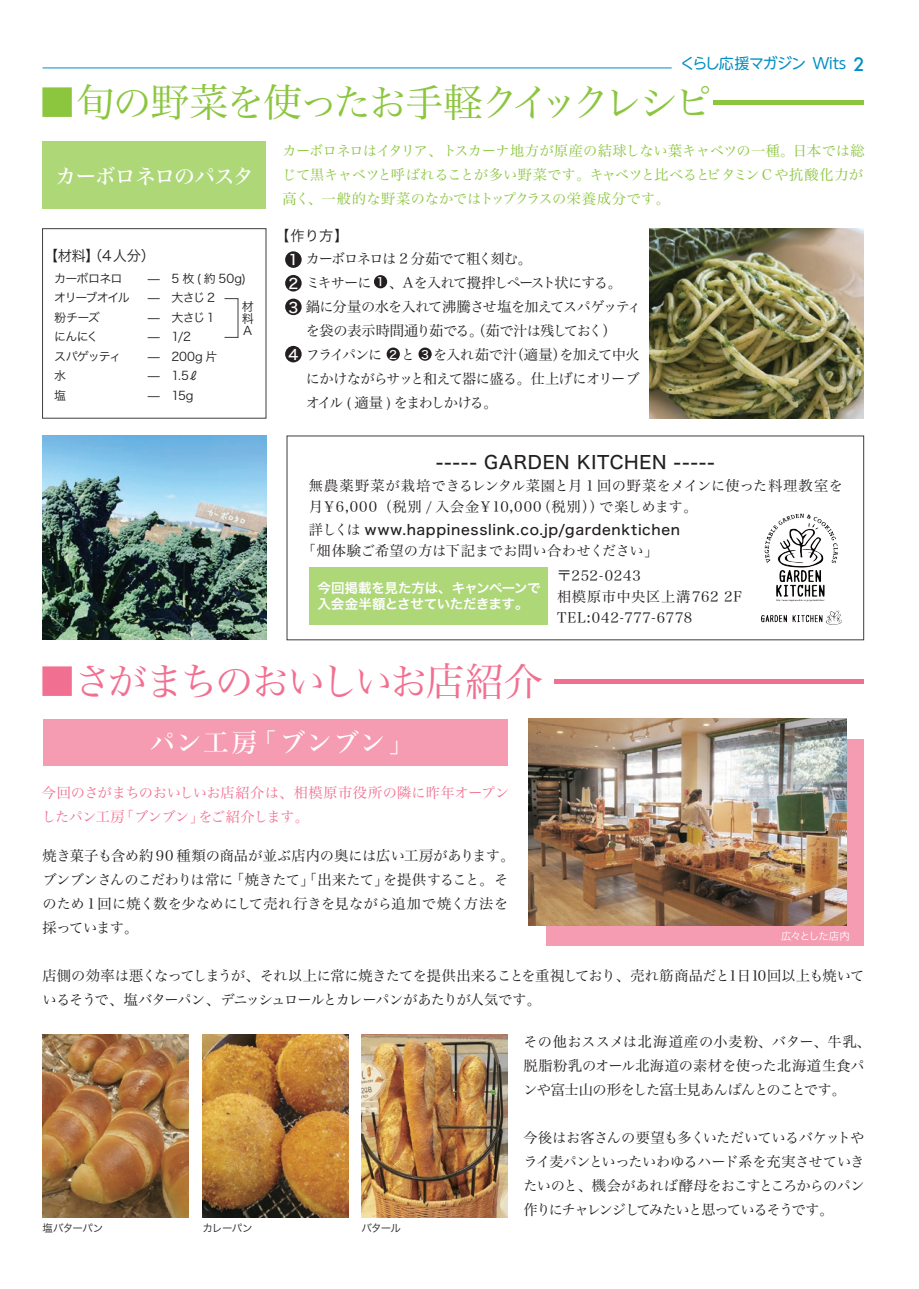
<style>
.page{position:relative;width:919px;height:1289px;background:#fff}
.page>*{position:absolute;margin:0;border:0;box-sizing:border-box;transform-origin:0 0}
.t1{font:39px "Hira Min Std N W3";letter-spacing:-.08em;color:#8bc63e}
.t2{font:39px "Hira Min Std N W3";letter-spacing:-.09em;color:#f17091}
.t3{font:25.5px "Hira Min Std N W5";letter-spacing:.045em;color:#fff}
.t4{font:20.85px "Hira Min Std N W5";letter-spacing:-.055em;color:#fff}
.t5{font:18px "Hira Kaku Pro N W5";letter-spacing:.035em;color:#231f20}
.t6{font:15px "UD Shin M Go Pro";letter-spacing:-.04em;color:#0090c4}
.t7{font:14.25px/24px "Hira Min Std N W3";letter-spacing:-.035em;color:#231f20}
.t8{font:14.25px/24px "Hira Min Std N W3";letter-spacing:-.065em;color:#231f20}
.t9{font:14.25px/24px "Hira Min Std N W3";letter-spacing:.01em;color:#8bc63e;text-align:justify}
.t10{font:14.25px/24px "Hira Min Std N W3";letter-spacing:-.015em;color:#231f20}
.t11{font:14.25px/21px "Hira Min Std N W3";letter-spacing:.035em;color:#231f20}
.t12{font:14.25px/24px "Hira Min Std N W3";letter-spacing:-.02em;color:#f17091}
.t13{font:14.25px "Hira Kaku Pro N W5";letter-spacing:.045em;color:#231f20}
.t14{font:14.25px/25.5px "Hira Min Std N W3";letter-spacing:.02em;color:#231f20}
.t15{font:14.25px/21px "Hira Min Std N W3";letter-spacing:.05em;color:#231f20}
.t16{font:14.25px "Hira Kaku Pro N W3";letter-spacing:-.005em;color:#231f20}
.t17{font:14.25px/23.7px "Hira Kaku Pro N W5";color:#fff}
.t18{font:13.5px/16.5px "Hira Kaku Pro N W6";letter-spacing:-.03em;color:#fff}
.t19{font:12px/19.5px "Hira Kaku Pro N W3";letter-spacing:-.015em;color:#231f20}
.t20{font:12px/19.5px "Hira Kaku Pro N W3";letter-spacing:-.065em;color:#231f20}
.t21{font:11.4px "Hira Kaku Pro N W5";color:#fff}
.t22{font:10.5px "Hira Kaku Pro N W3";letter-spacing:-.07em;color:#231f20}
.t23{font:10.5px "Hira Kaku Pro N W3";letter-spacing:-.085em;color:#fff}
.s1{font-family:"Futura";font-weight:500;font-size:18px}
.s2{font-family:"Hira Min Std N W3"}
</style>
<div class="page">
<div style="left:546px;top:739px;width:317px;height:206px;background:#f59bb2"></div>
<hr style="left:712px;top:100px;width:151px;height:4px;background:#8bc63e">
<hr style="left:554px;top:679px;width:309px;height:4px;background:#f17091">
<hr style="left:43px;top:68px;width:628px;height:1px;background:#0090c4">
<div style="left:43px;top:718px;width:464px;height:47px;background:#f59bb2"></div>
<div style="left:43px;top:141px;width:223px;height:67px;background:#aed778"></div>
<svg style="left:795px;top:513px;width:9px;height:5px"></svg>
<img style="left:43px;top:436px;width:223px;height:204px">
<img style="left:649px;top:229px;width:214px;height:189px">
<img style="left:529px;top:718px;width:317px;height:207px">
<img style="left:43px;top:1034px;width:146px;height:183px">
<img style="left:202px;top:1034px;width:146px;height:183px">
<div style="left:309px;top:567px;width:238px;height:57px;background:#aed778"></div>
<div style="left:285px;top:251px;width:16px;height:17px;background:#231f20;border-radius:50%"></div>
<div style="left:374px;top:275px;width:13px;height:13px;background:#231f20;border-radius:50%"></div>
<div style="left:285px;top:275px;width:16px;height:16px;background:#231f20;border-radius:50%"></div>
<div style="left:386px;top:347px;width:14px;height:14px;background:#231f20;border-radius:50%"></div>
<div style="left:285px;top:298px;width:16px;height:17px;background:#231f20;border-radius:50%"></div>
<div style="left:418px;top:347px;width:13px;height:14px;background:#231f20;border-radius:50%"></div>
<div style="left:285px;top:346px;width:16px;height:16px;background:#231f20;border-radius:50%"></div>
<div style="left:42px;top:228px;width:224px;height:190px;border:1px solid #3e3e3f"></div>
<img style="left:361px;top:1034px;width:146px;height:183px">
<p class="t6" style="left:680px;top:51px;width:186px">くらし応援マガジン Wits <span class="s1">2</span></p>
<h1 class="t1" style="left:38px;top:75px;width:676px">■旬の野菜を使ったお手軽クイックレシピ</h1>
<h3 class="t4" style="left:55px;top:161px;width:200px">カーボロネロのパスタ</h3>
<p class="t9" style="left:282px;top:138px;width:583px">カーボロネロはイタリア、トスカーナ地方が原産の結球しない葉キャベツの一種。日本では総じて黒キャベツと呼ばれることが多い野菜です。キャベツと比べるとビタミンC や抗酸化力が高く、一般的な野菜のなかではトップクラスの栄養成分です。</p>
<p class="t16" style="left:44px;top:243px;width:113px">【材料】（4人分）</p>
<p class="t20" style="left:54px;top:267px;width:77px">カーボロネロオリーブオイル粉チーズ<br>にんにく<br>スパゲッティ水<br>塩</p>
<p class="t19" style="left:148px;top:267px;width:100px">̶　5 枚 ( 約 50g) ̶　大さじ 2<br>̶　大さじ1<br>̶　1/2<br>̶　200g 片<br>̶　1.5ℓ<br>̶　15g</p>
<p class="t20" style="left:242px;top:300px;width:13px;line-height:11.7px;text-align:justify">材料A</p>
<p class="t16" style="left:275px;top:223px;width:75px">【作り方】</p>
<p class="t17" style="left:288px;top:247px;width:11px">1<br>2</p>
<p class="t8" style="left:306px;top:246px;width:337px">カーボロネロは 2 分茹でて粗く刻む。<br>ミキサーに 、Aを入れて攪拌しペースト状にする。<br>鍋に分量の水を入れて沸騰させ塩を加えてスパゲッティを袋の表示時間通り茹でる。（茹で汁は残しておく）<br>フライパンに　 と　 を入れ茹で汁（適量）を加えて中火にかけながらサッと和えて器に盛る。仕上げにオリーブオイル ( 適量 ) をまわしかける。</p>
<p class="t21" style="left:376px;top:272px;width:9px">1</p>
<p class="t17" style="left:288px;top:294px;width:11px">3</p>
<p class="t17" style="left:288px;top:342px;width:11px">4</p>
<p class="t21" style="left:421px;top:344px;width:9px">3</p>
<p class="t21" style="left:389px;top:344px;width:9px">2</p>
<p class="t5" style="left:436px;top:446px;width:280px">----- GARDEN KITCHEN -----</p>
<p class="t11" style="left:309px;top:475px;width:535px">無農薬野菜が栽培できるレンタル菜園と月 1 回の野菜をメインに使った料理教室を月￥6,000（税別 / 入会金￥10,000（税別））で楽しめます。</p>
<p class="t13" style="left:309px;top:516px;width:372px"><span class="s2">詳しくは</span> www.happinesslink.co.jp/gardenktichen</p>
<p class="t14" style="left:557px;top:537px;width:103px;text-indent:-255px">「畑体験ご希望の方は下記までお問い合わせください」〒252-0243</p>
<p class="t15" style="left:557px;top:586px;width:186px">相模原市中央区上溝762 2F<br>TEL:042-777-6778</p>
<p class="t18" style="left:317px;top:578px;width:225px">今回掲載を見た方は、キャンペーンで入会金半額とさせていただきます。</p>
<h1 class="t2" style="left:38px;top:653px;width:506px">■さがまちのおいしいお店紹介</h1>
<h2 class="t3" style="left:150px;top:724px;width:266px">パン工房「ブンブン」</h2>
<p class="t12" style="left:42px;top:779px;width:469px">今回のさがまちのおいしいお店紹介は、相模原市役所の隣に昨年オープンしたパン工房「ブンブン」をご紹介します。</p>
<p class="t7" style="left:43px;top:843px;width:473px">焼き菓子も含め約 90 種類の商品が並ぶ店内の奥には広い工房があります。ブンブンさんのこだわりは常に「焼きたて」「出来たて」を提供すること。そのため 1 回に焼く数を少なめにして売れ行きを見ながら追加で焼く方法を採っています。</p>
<p class="t7" style="left:43px;top:963px;width:823px">店側の効率は悪くなってしまうが、それ以上に常に焼きたてを提供出来ることを重視しており、売れ筋商品だと1日10回以上も焼いているそうで、塩バターパン、デニッシュロールとカレーパンがあたりが人気です。</p>
<p class="t23" style="left:781px;top:926px;width:70px">広々とした店内</p>
<p class="t22" style="left:42px;top:1219px;width:62px">塩バターパン</p>
<p class="t22" style="left:202px;top:1219px;width:52px">カレーパン</p>
<p class="t22" style="left:361px;top:1219px;width:41px">バタール</p>
<p class="t10" style="left:523px;top:1029px;width:349px">その他おススメは北海道産の小麦粉、バター、牛乳、脱脂粉乳のオール北海道の素材を使った北海道生食パンや富士山の形をした富士見あんぱんとのことです。</p>
<p class="t7" style="left:523px;top:1125px;width:343px;text-align:justify">今後はお客さんの要望も多くいただいているバケットやライ麦パンといったいわゆるハード系を充実させていきたいのと、機会があれば酵母をおこすところからのパン作りにチャレンジしてみたいと思っているそうです。</p>
</div>
